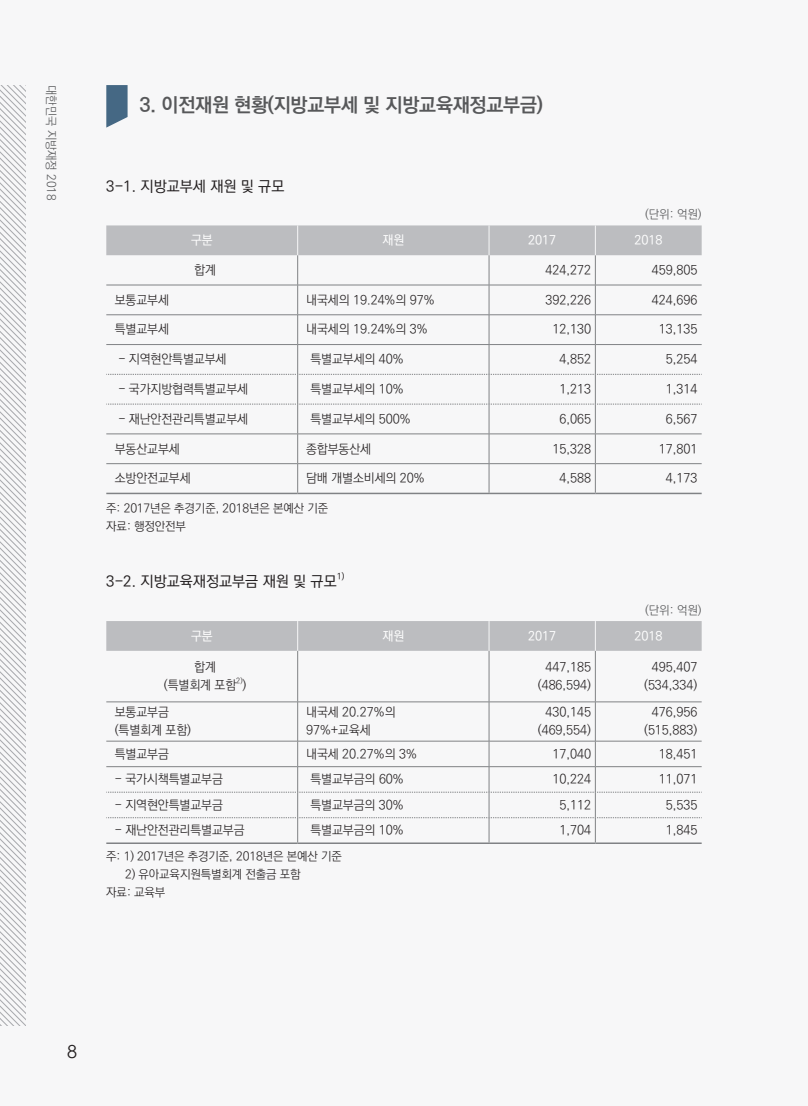
<style>
.page{position:relative;width:808px;height:1106px;background:#f7f7f8}
.page>*{position:absolute;margin:0;border:0;box-sizing:border-box;transform-origin:0 0}
.t1{font:19.5px "Ko Pub Dotum PB";letter-spacing:-.01em;color:#57585a}
.t2{font:18px "Century Gothic";color:#231f20}
.t3{font:15px "Ko Pub Dotum PM";color:#231f20}
.t4{font:12.75px/18px "Ko Pub Dotum PL";letter-spacing:-.005em;color:#231f20;text-align:center}
.t5{font:12.75px "Ko Pub Dotum PM";letter-spacing:-.005em;color:#fff}
.t6{font:12px/18px "Ko Pub Dotum PL";letter-spacing:-.01em;color:#231f20}
.t7{font:12px "Ko Pub Dotum PL";color:#57585a}
.t8{font:8.7px "Ko Pub Dotum PM";color:#231f20}
.t9{font:7.5px "Ko Pub Dotum PL";color:#231f20}
</style>
<div class="page">
<svg style="left:106px;top:85px;width:22px;height:43px"></svg>
<svg style="left:0;top:85px;width:26px;height:940px"></svg>
<div style="left:106px;top:225px;width:596px;height:30px;background:#bcbdc0"></div>
<hr style="left:297px;top:255px;width:1px;height:30px;background:#808285">
<hr style="left:489px;top:255px;width:1px;height:30px;background:#808285">
<hr style="left:595px;top:255px;width:1px;height:30px;background:#808285">
<hr style="left:297px;top:374px;width:1px;height:30px;background:#808285">
<hr style="left:489px;top:374px;width:1px;height:30px;background:#808285">
<hr style="left:595px;top:374px;width:1px;height:30px;background:#808285">
<hr style="left:106px;top:492px;width:192px;height:2px;background:#808285">
<hr style="left:298px;top:492px;width:191px;height:2px;background:#808285">
<hr style="left:489px;top:492px;width:106px;height:2px;background:#808285">
<hr style="left:595px;top:492px;width:107px;height:2px;background:#808285">
<hr style="left:297px;top:225px;width:1px;height:30px;background:#f7f7f8">
<hr style="left:489px;top:225px;width:1px;height:30px;background:#f7f7f8">
<hr style="left:595px;top:225px;width:1px;height:30px;background:#f7f7f8">
<svg style="left:106px;top:285px;width:596px;height:90px"></svg>
<svg style="left:106px;top:404px;width:596px;height:88px"></svg>
<div style="left:106px;top:621px;width:596px;height:30px;background:#bcbdc0"></div>
<hr style="left:297px;top:651px;width:1px;height:50px;background:#808285">
<hr style="left:489px;top:651px;width:1px;height:50px;background:#808285">
<hr style="left:595px;top:651px;width:1px;height:50px;background:#808285">
<hr style="left:106px;top:701px;width:192px;height:1px;background:#808285">
<hr style="left:298px;top:701px;width:191px;height:1px;background:#808285">
<hr style="left:297px;top:702px;width:1px;height:39px;background:#808285">
<hr style="left:489px;top:701px;width:106px;height:1px;background:#808285">
<hr style="left:489px;top:702px;width:1px;height:39px;background:#808285">
<hr style="left:595px;top:701px;width:107px;height:1px;background:#808285">
<hr style="left:595px;top:702px;width:1px;height:39px;background:#808285">
<hr style="left:106px;top:842px;width:192px;height:2px;background:#808285">
<hr style="left:298px;top:842px;width:191px;height:2px;background:#808285">
<hr style="left:489px;top:842px;width:106px;height:2px;background:#808285">
<hr style="left:595px;top:842px;width:107px;height:2px;background:#808285">
<hr style="left:297px;top:621px;width:1px;height:30px;background:#f7f7f8">
<hr style="left:489px;top:621px;width:1px;height:30px;background:#f7f7f8">
<hr style="left:595px;top:621px;width:1px;height:30px;background:#f7f7f8">
<svg style="left:106px;top:741px;width:596px;height:101px"></svg>
<p class="t7" style="left:57px;top:85px;width:117px;rotate:90deg">대한민국 지방재정 2018</p>
<h1 class="t1" style="left:140px;top:95px;width:405px">3. 이전재원 현황(지방교부세 및 지방교육재정교부금)</h1>
<p class="t3" style="left:106px;top:179px;width:180px">3-1. 지방교부세 재원 및 규모</p>
<p class="t7" style="left:645px;top:208px;width:58px">(단위: 억원)</p>
<p class="t5" style="left:191px;top:234px;width:23px">구분</p>
<p class="t5" style="left:382px;top:234px;width:23px">재원</p>
<p class="t5" style="left:528px;top:234px;width:29px">2017</p>
<p class="t5" style="left:634px;top:234px;width:29px">2018</p>
<p class="t4" style="left:194px;top:261px;width:23px">합계</p>
<p class="t4" style="left:545px;top:261px;width:47px">424,272</p>
<p class="t4" style="left:652px;top:261px;width:47px">459,805</p>
<p class="t4" style="left:115px;top:291px;width:56px">보통교부세</p>
<p class="t4" style="left:306px;top:291px;width:130px">내국세의 19.24%의 97%</p>
<p class="t4" style="left:545px;top:291px;width:47px">392,226</p>
<p class="t4" style="left:652px;top:291px;width:47px">424,696</p>
<p class="t4" style="left:115px;top:321px;width:56px">특별교부세</p>
<p class="t4" style="left:306px;top:321px;width:123px">내국세의 19.24%의 3%</p>
<p class="t4" style="left:552px;top:321px;width:40px">12,130</p>
<p class="t4" style="left:659px;top:321px;width:40px">13,135</p>
<p class="t4" style="left:118px;top:351px;width:110px">- 지역현안특별교부세</p>
<p class="t4" style="left:310px;top:351px;width:95px">특별교부세의 40%</p>
<p class="t4" style="left:559px;top:351px;width:33px">4,852</p>
<p class="t4" style="left:666px;top:351px;width:33px">5,254</p>
<p class="t4" style="left:118px;top:380px;width:131px">- 국가지방협력특별교부세</p>
<p class="t4" style="left:310px;top:380px;width:95px">특별교부세의 10%</p>
<p class="t4" style="left:559px;top:380px;width:33px">1,213</p>
<p class="t4" style="left:666px;top:380px;width:33px">1,314</p>
<p class="t4" style="left:118px;top:410px;width:131px">- 재난안전관리특별교부세</p>
<p class="t4" style="left:310px;top:410px;width:102px">특별교부세의 500%</p>
<p class="t4" style="left:559px;top:410px;width:33px">6,065</p>
<p class="t4" style="left:666px;top:410px;width:33px">6,567</p>
<p class="t4" style="left:115px;top:440px;width:67px">부동산교부세</p>
<p class="t4" style="left:306px;top:440px;width:67px">종합부동산세</p>
<p class="t4" style="left:552px;top:440px;width:40px">15,328</p>
<p class="t4" style="left:659px;top:440px;width:40px">17,801</p>
<p class="t4" style="left:115px;top:470px;width:77px">소방안전교부세</p>
<p class="t4" style="left:306px;top:470px;width:120px">담배 개별소비세의 20%</p>
<p class="t4" style="left:559px;top:470px;width:33px">4,588</p>
<p class="t4" style="left:666px;top:470px;width:33px">4,173</p>
<p class="t6" style="left:106px;top:499px;width:223px">주: 2017년은 추경기준, 2018년은 본예산 기준 자료: 행정안전부</p>
<p class="t3" style="left:106px;top:574px;width:232px">3-2. 지방교육재정교부금 재원 및 규모</p>
<p class="t8" style="left:337px;top:572px;width:9px">1)</p>
<p class="t7" style="left:645px;top:604px;width:58px">(단위: 억원)</p>
<p class="t5" style="left:191px;top:629px;width:23px">구분</p>
<p class="t5" style="left:382px;top:629px;width:23px">재원</p>
<p class="t5" style="left:528px;top:629px;width:29px">2017</p>
<p class="t5" style="left:634px;top:629px;width:29px">2018</p>
<p class="t4" style="left:164px;top:658px;width:74px;text-align:left;text-indent:30px">합계 (특별회계 포함</p>
<p class="t4" style="left:538px;top:658px;width:55px">447,185 (486,594)</p>
<p class="t4" style="left:644px;top:658px;width:55px">495,407 (534,334)</p>
<p class="t9" style="left:236px;top:677px;width:8px">2)</p>
<p class="t4" style="left:243px;top:676px;width:5px">)</p>
<p class="t4" style="left:115px;top:704px;width:78px;text-align:left">보통교부금 (특별회계 포함)</p>
<p class="t4" style="left:306px;top:704px;width:91px;text-align:left">내국세 20.27%의<br>97%+교육세</p>
<p class="t4" style="left:538px;top:704px;width:55px">430,145 (469,554)</p>
<p class="t4" style="left:644px;top:704px;width:55px">476,956 (515,883)</p>
<p class="t4" style="left:115px;top:745px;width:56px">특별교부금</p>
<p class="t4" style="left:306px;top:745px;width:112px">내국세 20.27%의 3%</p>
<p class="t4" style="left:552px;top:745px;width:40px">17,040</p>
<p class="t4" style="left:659px;top:745px;width:40px">18,451</p>
<p class="t4" style="left:115px;top:771px;width:110px">- 국가시책특별교부금</p>
<p class="t4" style="left:310px;top:771px;width:95px">특별교부금의 60%</p>
<p class="t4" style="left:552px;top:771px;width:40px">10,224</p>
<p class="t4" style="left:659px;top:771px;width:40px">11,071</p>
<p class="t4" style="left:115px;top:796px;width:110px">- 지역현안특별교부금</p>
<p class="t4" style="left:310px;top:796px;width:95px">특별교부금의 30%</p>
<p class="t4" style="left:559px;top:796px;width:33px">5,112</p>
<p class="t4" style="left:666px;top:796px;width:33px">5,535</p>
<p class="t4" style="left:115px;top:822px;width:131px">- 재난안전관리특별교부금</p>
<p class="t4" style="left:310px;top:822px;width:95px">특별교부금의 10%</p>
<p class="t4" style="left:559px;top:822px;width:33px">1,704</p>
<p class="t4" style="left:666px;top:822px;width:33px">1,845</p>
<p class="t6" style="left:106px;top:848px;width:237px">주: 1) 2017년은 추경기준, 2018년은 본예산 기준</p>
<p class="t6" style="left:106px;top:866px;width:196px;text-indent:19px">2) 유아교육지원특별회계 전출금 포함 자료: 교육부</p>
<h2 class="t2" style="left:67px;top:1040px;width:11px">8</h2>
</div>
